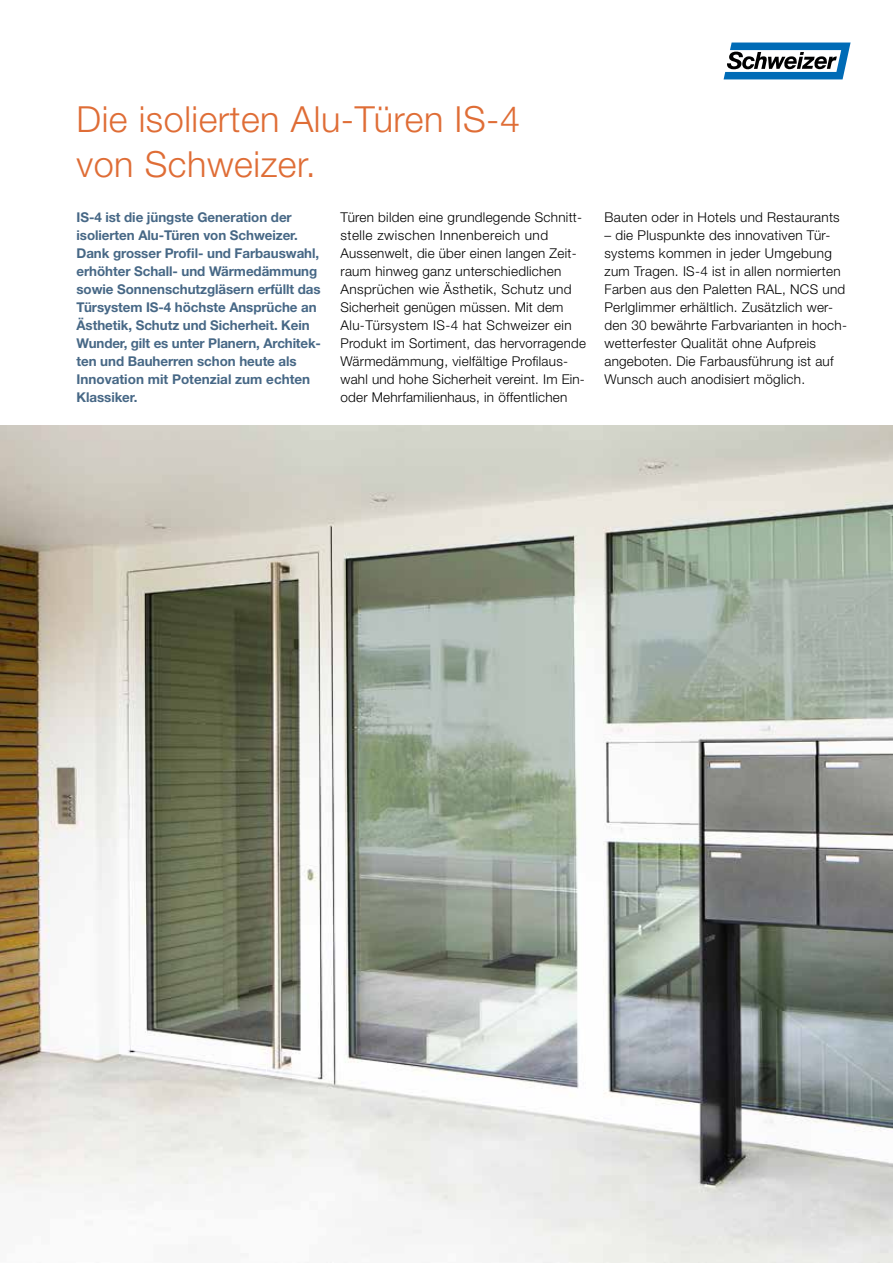
<style>
.page{position:relative;width:893px;height:1263px;background:#fff}
.page>*{position:absolute;margin:0;border:0;box-sizing:border-box;transform-origin:0 0}
.t1{font:300 36px/45px "Helvetica Neue LT Std";letter-spacing:.015em;color:#df6d36}
.t2{font:300 13.5px/18px "Helvetica Neue LT Std";letter-spacing:.02em;color:#000}
.t3{font:700 13.5px/18px "Helvetica Neue LT Std";letter-spacing:-.005em;color:#476886}
</style>
<div class="page">
<img style="left:0;top:425px;width:893px;height:838px">
<svg style="left:724px;top:43px;width:127px;height:36px"></svg>
<h1 class="t1" style="left:77px;top:96px;width:445px">Die isolierten Alu-Türen IS-4 von Schweizer.</h1>
<p class="t3" style="left:77px;top:208px;width:246px">IS-4 ist die jüngste Generation der isolierten Alu-Türen von Schweizer.<br>Dank grosser Profil- und Farbauswahl, erhöhter Schall- und Wärmedämmung sowie Sonnenschutzgläsern erfüllt das Türsystem IS-4 höchste Ansprüche an Ästhetik, Schutz und Sicherheit. Kein Wunder, gilt es unter Planern, Architek&shy;ten und Bauherren schon heute als Innovation mit Potenzial zum echten Klassiker.</p>
<p class="t2" style="left:340px;top:208px;width:247px">Türen bilden eine grundlegende Schnitt&shy;stelle zwischen Innenbereich und Aussenwelt, die über einen langen Zeit&shy;raum hinweg ganz unterschiedlichen Ansprüchen wie Ästhetik, Schutz und Sicherheit genügen müssen. Mit dem Alu-Türsystem IS-4 hat Schweizer ein Produkt im Sortiment, das hervorragende Wärmedämmung, vielfältige Profilaus&shy;wahl und hohe Sicherheit vereint. Im Ein&shy;oder Mehrfamilienhaus, in öffentlichen</p>
<p class="t2" style="left:604px;top:208px;width:237px">Bauten oder in Hotels und Restaurants</p>
<p class="t2" style="left:604px;top:226px;width:244px">– die Pluspunkte des innovativen Tür&shy;systems kommen in jeder Umgebung zum Tragen. IS-4 ist in allen normierten Farben aus den Paletten RAL, NCS und Perlglimmer erhältlich. Zusätzlich wer&shy;den 30 bewährte Farbvarianten in hoch&shy;wetterfester Qualität ohne Aufpreis angeboten. Die Farbausführung ist auf Wunsch auch anodisiert möglich.</p>
</div>
